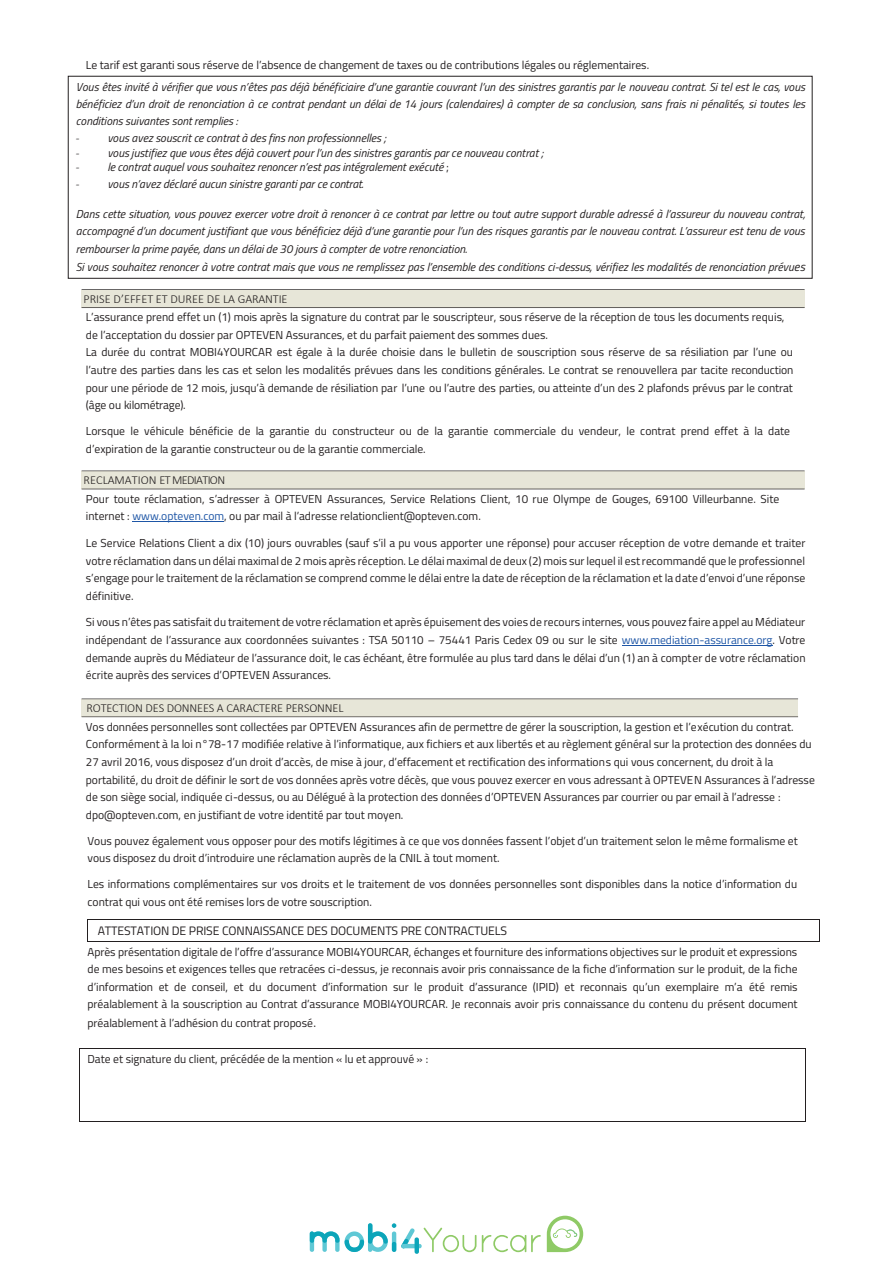
<style>
.page{position:relative;width:893px;height:1263px;background:#fff}
.page>*{position:absolute;margin:0;border:0;box-sizing:border-box;transform-origin:0 0}
.t1{font:300 12.3px "Calibri";letter-spacing:-.01em;color:#231f20}
.t2{font:12.3px "Titillium Web";letter-spacing:-.01em;color:#231f20}
.t3{font:11.55px/17.5px "Titillium Web";color:#231f20}
.t4{font:italic 11.55px/17.9px "Titillium Web";color:#231f20;text-align:justify}
.s1{font-family:"Calibri";font-weight:300;font-size:12.3px}
.s2{font-style:normal}
.s3{font-size:12.3px}
.s4{color:#1e56a6}
</style>
<div class="page">
<svg style="left:547px;top:1216px;width:36px;height:36px"></svg>
<svg style="left:482px;top:1235px;width:59px;height:17px"></svg>
<svg style="left:310px;top:1223px;width:166px;height:31px"></svg>
<hr style="left:132px;top:522px;width:92px;height:1px;background:#1e56a6">
<hr style="left:622px;top:645px;width:151px;height:1px;background:#1e56a6">
<hr style="left:88px;top:919px;width:731px;height:1px;background:#231f20">
<hr style="left:88px;top:941px;width:731px;height:1px;background:#231f20">
<svg style="left:87px;top:919px;width:1px;height:23px"></svg>
<svg style="left:819px;top:919px;width:1px;height:23px"></svg>
<hr style="left:80px;top:1048px;width:725px;height:1px;background:#231f20">
<hr style="left:80px;top:1121px;width:725px;height:1px;background:#231f20">
<svg style="left:79px;top:1048px;width:1px;height:74px"></svg>
<svg style="left:805px;top:1048px;width:1px;height:74px"></svg>
<div style="left:68px;top:76px;width:744px;height:203px;border:1px solid #231f20"></div>
<hr style="left:82px;top:307px;width:723px;height:1px;background:#231f20">
<hr style="left:82px;top:289px;width:723px;height:1px;background:#231f20">
<hr style="left:82px;top:489px;width:723px;height:1px;background:#231f20">
<hr style="left:82px;top:716px;width:716px;height:1px;background:#231f20">
<hr style="left:82px;top:698px;width:716px;height:1px;background:#231f20">
<p class="t3" style="left:86px;top:56px;width:565px">Le tarif est garanti sous réserve de l’absence de changement de taxes ou de contributions légales ou réglementaires.</p>
<p class="t4" style="left:76px;top:78px;width:731px;line-height:17.2px">Vous êtes invité à vérifier que vous n’êtes pas déjà bénéficiaire d’une garantie couvrant l’un des sinistres garantis par le nouveau contrat. Si tel est le cas, vous bénéficiez d’un droit de renonciation à ce contrat pendant un délai de 14 jours (calendaires) à compter de sa conclusion, sans frais ni pénalités, si toutes les conditions suivantes sont remplies :</p>
<p class="t4" style="left:76px;top:128px;width:312px"><span class="s1">-</span> vous avez souscrit ce contrat à des fins non professionnelles ;</p>
<p class="t4" style="left:76px;top:143px;width:469px"><span class="s1">-</span> vous justifiez que vous êtes déjà couvert pour l’un des sinistres garantis par ce nouveau contrat ;</p>
<p class="t4" style="left:76px;top:158px;width:375px"><span class="s1">-</span> le contrat auquel vous souhaitez renoncer n’est pas intégralement exécuté <span class="s2">;</span></p>
<p class="t4" style="left:76px;top:174px;width:289px"><span class="s1">-</span> vous n’avez déclaré aucun sinistre garanti par ce contrat.</p>
<p class="t4" style="left:76px;top:204px;width:731px;text-align:left">Dans cette situation, vous pouvez exercer votre droit à renoncer à ce contrat par lettre ou tout autre support durable adressé à l’assureur du nouveau contrat, accompagné d’un document justifiant que vous bénéficiez déjà d’une garantie pour l’un des risques garantis par le nouveau contrat. L’assureur est tenu de vous rembourser la prime payée, dans un délai de 30 jours à compter de votre renonciation.<br>Si vous souhaitez renoncer à votre contrat mais que vous ne remplissez pas l’ensemble des conditions ci-dessus, vérifiez les modalités de renonciation prévu<span class="s3">es</span></p>
<p class="t1" style="left:84px;top:291px;width:205px">PRISE D’EFFET ET DUREE DE LA GARANTIE</p>
<p class="t3" style="left:86px;top:308px;width:709px">L’assurance prend effet un (1) mois après la signature du contrat par le souscripteur, sous réserve de la réception de tous les documents requis, de l’acceptation du dossier par OPTEVEN Assurances, et du parfait paiement des sommes dues.<br>La durée du contrat MOBI4YOURCAR est égale à la durée choisie dans le bulletin de souscription sous réserve de sa résiliation par l’une ou l’autre des parties dans les cas et selon les modalités prévues dans les conditions générales. Le contrat se renouvellera par tacite reconduction pour une période de 12 mois, jusqu’à demande de résiliation par l’une ou l’autre des parties, ou atteinte d’un des 2 plafonds prévus par le contrat (âge ou kilométrage).</p>
<p class="t3" style="left:86px;top:422px;width:706px">Lorsque le véhicule bénéficie de la garantie du constructeur ou de la garantie commerciale du vendeur, le contrat prend effet à la date d’expiration de la garantie constructeur ou de la garantie commerciale.</p>
<p class="t3" style="left:86px;top:489px;width:695px">Pour toute réclamation, s’adresser à OPTEVEN Assurances, Service Relations Client, 10 rue Olympe de Gouges, 69100 Villeurbanne. Site internet : <span class="s4">www.opteven.com</span>, ou par mail à l’adresse relationclient@opteven.com.</p>
<p class="t3" style="left:86px;top:534px;width:721px;text-align:justify">Le Service Relations Client a dix (10) jours ouvrables (sauf s’il a pu vous apporter une réponse) pour accuser réception de votre demande et traiter votre réclamation dans un délai maximal de 2 mois après réception. Le délai maximal de deux (2) mois sur lequel il est recommandé que le professionnel s’engage pour le traitement de la réclamation se comprend comme le délai entre la date de réception de la réclamation et la date d’envoi d’une réponse définitive.</p>
<p class="t3" style="left:86px;top:613px;width:721px;text-align:justify">Si vous n’êtes pas satisfait du traitement de votre réclamation et après épuisement des voies de recours internes, vous pouvez faire appel au Médiateur indépendant de l’assurance aux coordonnées suivantes : TSA 50110 – 75441 Paris Cedex 09 ou sur le site <span class="s4">www.mediation-assurance.org</span>. Votre demande auprès du Médiateur de l’assurance doit, le cas échéant, être formulée au plus tard dans le délai d’un (1) an à compter de votre réclamation écrite auprès des services d’OPTEVEN Assurances.</p>
<p class="t1" style="left:84px;top:472px;width:143px">RECLAMATION ET MEDIATION</p>
<p class="t1" style="left:86px;top:700px;width:259px">ROTECTION DES DONNEES A CARACTERE PERSONNEL</p>
<p class="t3" style="left:86px;top:717px;width:730px">Vos données personnelles sont collectées par OPTEVEN Assurances afin de permettre de gérer la souscription, la gestion et l’exécution du contrat.<br>Conformément à la loi n°78-17 modifiée relative à l’informatique, aux fichiers et aux libertés et au règlement général sur la protection des données du 27 avril 2016, vous disposez d’un droit d’accès, de mise à jour, d’effacement et rectification des informations qui vous concernent, du droit à la portabilité, du droit de définir le sort de vos données après votre décès, que vous pouvez exercer en vous adressant à OPTEVEN Assurances à l’adresse de son siège social, indiquée ci-dessus, ou au Délégué à la protection des données d’OPTEVEN Assurances par courrier ou par email à l’adresse : dpo@opteven.com, en justifiant de votre identité par tout moyen.</p>
<p class="t3" style="left:87px;top:831px;width:712px">Vous pouvez également vous opposer pour des motifs légitimes à ce que vos données fassent l’objet d’un traitement selon le même formalisme et vous disposez du droit d’introduire une réclamation auprès de la CNIL à tout moment.</p>
<p class="t3" style="left:87px;top:875px;width:711px">Les informations complémentaires sur vos droits et le traitement de vos données personnelles sont disponibles dans la notice d’information du contrat qui vous ont été remises lors de votre souscription.</p>
<p class="t2" style="left:98px;top:922px;width:411px">ATTESTATION DE PRISE CONNAISSANCE DES DOCUMENTS PRE CONTRACTUELS</p>
<p class="t3" style="left:87px;top:942px;width:712px;text-align:justify">Après présentation digitale de l’offre d’assurance MOBI4YOURCAR, échanges et fourniture des informations objectives sur le produit et expressions de mes besoins et exigences telles que retracées ci-dessus, je reconnais avoir pris connaissance de la fiche d’information sur le produit, de la fiche d’information et de conseil, et du document d’information sur le produit d’assurance (IPID) et reconnais qu’un exemplaire m’a été remis préalablement à la souscription au Contrat d’assurance MOBI4YOURCAR. Je reconnais avoir pris connaissance du contenu du présent document préalablement à l’adhésion du contrat proposé<span class="s3">.</span></p>
<p class="t3" style="left:87px;top:1049px;width:342px">Date et signature du client, précédée de la mention « lu et approuvé » :</p>
</div>
